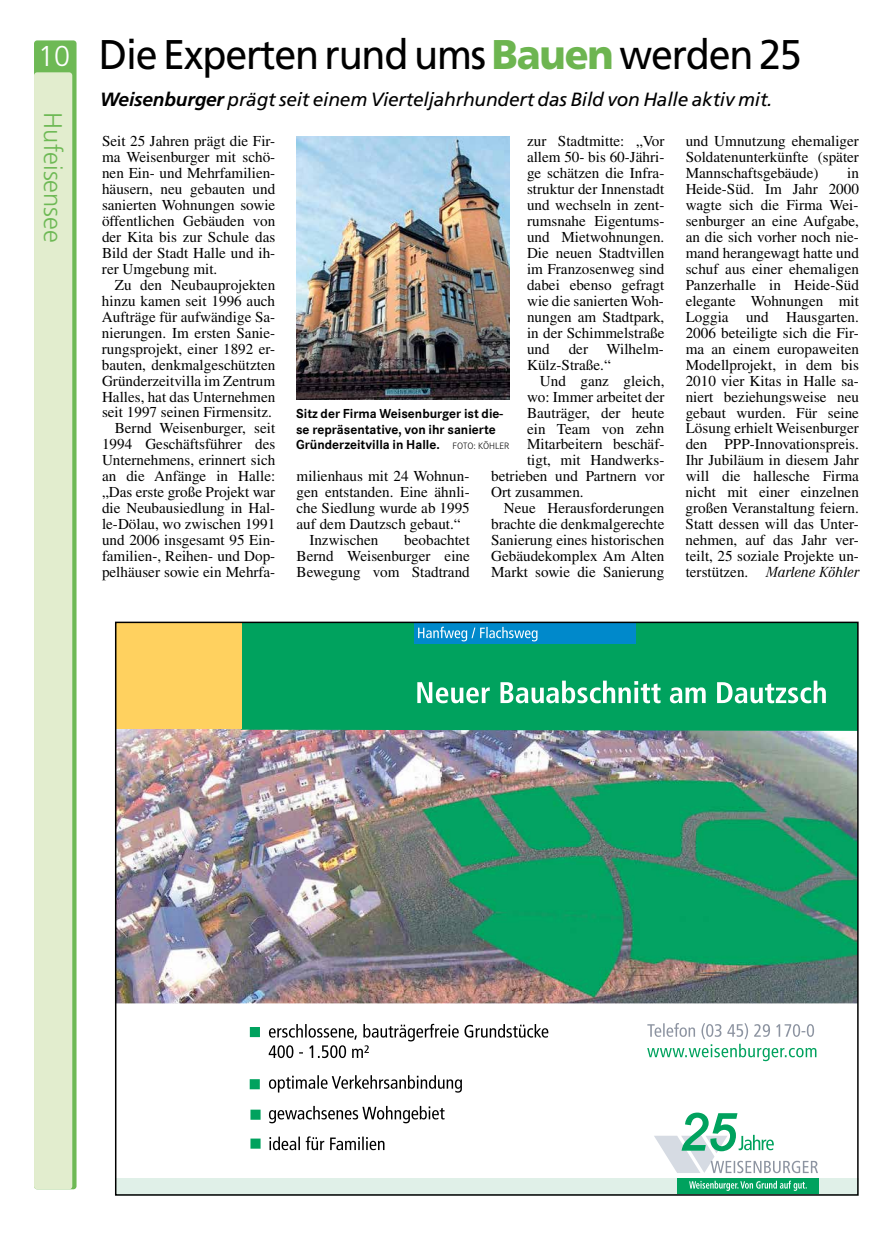
<style>
.page{position:relative;width:893px;height:1234px;background:#fff}
.page>*{position:absolute;margin:0;border:0;box-sizing:border-box;transform-origin:0 0}
.t1{font:41.4px "Frutiger";letter-spacing:-.03em;color:#000;scale:.95 1}
.t2{font:300 28.65px "Frutiger";color:#fff}
.t3{font:300 25.5px "Frutiger";color:#6eb955}
.t4{font:italic 19.2px "Frutiger";letter-spacing:-.01em;color:#000}
.t5{font:15.15px/15.9px "Times";color:#000;text-align:justify}
.t6{font:italic 15.15px "Corporate A";color:#000}
.t7{font:700 13.5px/15.9px "Corporate S";color:#000}
.s1{font-weight:900;color:#6db550}
.s2{font-weight:700}
.s3{font-family:"Times";font-style:normal}
.s4{font-weight:300;font-size:9.6px}
</style>
<div class="page">
<svg style="left:34px;top:40px;width:43px;height:1148px;fill:#6eb955"></svg>
<div style="left:34px;top:72px;width:38px;height:1116px;background:#e2edce;border-radius:3px"></div>
<img style="left:297px;top:136px;width:212px;height:263px">
<img style="left:117px;top:728px;width:740px;height:275px">
<div style="left:241px;top:623px;width:616px;height:107px;background:#00a25e"></div>
<div style="left:414px;top:622px;width:221px;height:21px;background:linear-gradient(to right,#0089cb,#0089cb)"></div>
<svg style="left:417px;top:626px;width:409px;height:77px"></svg>
<div style="left:115px;top:622px;width:126px;height:106px;background:#ffd15f"></div>
<svg style="left:117px;top:1003px;width:740px;height:171px"></svg>
<svg style="left:269px;top:1023px;width:279px;height:126px"></svg>
<div style="left:251px;top:1027px;width:8px;height:9px;background:#00a25e"></div>
<div style="left:250px;top:1026px;width:10px;height:10px;border:2px solid #00a25e"></div>
<div style="left:250px;top:1079px;width:9px;height:9px;background:#00a25e"></div>
<div style="left:250px;top:1078px;width:10px;height:10px;border:2px solid #00a25e"></div>
<svg style="left:647px;top:1022px;width:169px;height:38px"></svg>
<div style="left:251px;top:1110px;width:9px;height:8px;background:#00a25e"></div>
<div style="left:250px;top:1109px;width:11px;height:10px;border:2px solid #00a25e"></div>
<div style="left:251px;top:1139px;width:9px;height:8px;background:#00a25e"></div>
<div style="left:250px;top:1138px;width:11px;height:10px;border:2px solid #00a25e"></div>
<div style="left:116px;top:1177px;width:742px;height:18px;background:#e0f0e8"></div>
<div style="left:677px;top:1177px;width:142px;height:16px;background:#00a25e"></div>
<svg style="left:689px;top:1180px;width:118px;height:10px"></svg>
<svg style="left:654px;top:1112px;width:164px;height:60px"></svg>
<h2 class="t2" style="left:38px;top:40px;width:33px">10</h2>
<h3 class="t3" style="left:67px;top:112px;width:132px;rotate:90deg">Hufeisensee</h3>
<h1 class="t1" style="left:99px;top:31px;width:741px">Die Experten rund ums <span class="s1">Bauen</span> werden 25</h1>
<p class="t4" style="left:100px;top:89px;width:674px"><span class="s2">Weisenburger</span> prägt seit einem Vierteljahrhundert das Bild von Halle aktiv mit.</p>
<p class="t5" style="left:102px;top:133px;width:175px">Seit 25 Jahren prägt die Fir&shy;ma Weisenburger mit schö&shy;nen Ein- und Mehrfamilien&shy;häusern, neu gebauten und sanierten Wohnungen sowie öffentlichen Gebäuden von der Kita bis zur Schule das Bild der Stadt Halle und ih&shy;rer Umgebung mit.</p>
<p class="t5" style="left:102px;top:277px;width:175px;text-align:right">Zu den Neubauprojekten hinzu kamen seit 1996 auch<br>Aufträge für aufwändige Sa&shy;nierungen. Im ersten Sanie&shy;rungsprojekt, einer 1892 er&shy;bauten, denkmalgeschützten<br>Gründerzeitvilla im Zentrum<br>Halles, hat das Unternehmen seit 1997 seinen Firmensitz.<br>Bernd Weisenburger, seit<br>1994 Geschäftsführer des<br>Unternehmens, erinnert sich an die Anfänge in Halle: „Das erste große Projekt war die Neubausiedlung in Hal&shy;le-Dölau, wo zwischen 1991 und 2006 insgesamt 95 Ein&shy;familien-, Reihen- und Dop&shy;pelhäuser sowie ein Mehrfa-</p>
<p class="t5" style="left:527px;top:133px;width:139px">zur Stadtmitte: „Vor allem 50- bis 60-Jähri&shy;ge schätzen die Infra&shy;struktur der Innenstadt und wechseln in zent&shy;rumsnahe Eigentums&shy;und Mietwohnungen.<br>Die neuen Stadtvillen im Franzosenweg sind dabei ebenso gefragt wie die sanierten Woh&shy;nungen am Stadtpark, in der Schimmelstraße und der Wilhelm-Külz-Straße.“</p>
<p class="t5" style="left:540px;top:372px;width:126px">Und ganz gleich,</p>
<p class="t5" style="left:527px;top:388px;width:139px">wo: Immer arbeitet der</p>
<p class="t5" style="left:527px;top:404px;width:139px">Bauträger, der heute</p>
<p class="t5" style="left:527px;top:420px;width:139px">ein Team von zehn</p>
<p class="t5" style="left:527px;top:436px;width:139px">Mitarbeitern beschäf-</p>
<p class="t5" style="left:527px;top:452px;width:139px">tigt, mit Handwerks-</p>
<p class="t5" style="left:491px;top:468px;width:175px">betrieben und Partnern vor</p>
<p class="t5" style="left:491px;top:484px;width:94px">Ort zusammen.</p>
<p class="t5" style="left:504px;top:500px;width:162px">Neue Herausforderungen</p>
<p class="t5" style="left:491px;top:516px;width:175px">brachte die denkmalgerechte</p>
<p class="t5" style="left:491px;top:532px;width:175px">Sanierung eines historischen</p>
<p class="t5" style="left:491px;top:548px;width:175px">Gebäudekomplex Am Alten</p>
<p class="t5" style="left:491px;top:564px;width:175px">Markt sowie die Sanierung</p>
<p class="t5" style="left:686px;top:133px;width:175px">und Umnutzung ehemaliger Soldatenunterkünfte (später Mannschaftsgebäude)</p>
<p class="t5" style="left:686px;top:165px;width:175px;text-indent:162px">in Heide-Süd. Im Jahr 2000 wagte sich die Firma Wei&shy;senburger an eine Aufgabe, an die sich vorher noch nie&shy;mand herangewagt hatte und schuf aus einer ehemaligen Panzerhalle in Heide-Süd elegante Wohnungen mit Loggia und Hausgarten.<br>2006 beteiligte sich die Fir&shy;ma an einem europaweiten Modellprojekt, in dem bis 2010 vier Kitas in Halle sa&shy;niert beziehungsweise neu gebaut wurden. Für seine Lösung erhielt Weisenburger den PPP-Innovationspreis.<br>Ihr Jubiläum in diesem Jahr will die hallesche Firma nicht mit einer einzelnen großen Veranstaltung feiern.<br>Statt dessen will das Unter&shy;nehmen, auf das Jahr ver&shy;teilt, 25 soziale Projekte un-</p>
<p class="t6" style="left:686px;top:563px;width:175px"><span class="s3">terstützen.</span> Marlene Köhler</p>
<p class="t7" style="left:296px;top:405px;width:215px">Sitz der Firma Weisenburger ist die&shy;se repräsentative, von ihr sanierte<br>Gründerzeitvilla in Halle. <span class="s4">FOTO: KÖHLER</span></p>
<p class="t5" style="left:297px;top:468px;width:174px">milienhaus mit 24 Wohnun-</p>
<p class="t5" style="left:297px;top:484px;width:175px">gen entstanden. Eine ähnli-</p>
<p class="t5" style="left:297px;top:500px;width:175px">che Siedlung wurde ab 1995</p>
<p class="t5" style="left:297px;top:516px;width:166px">auf dem Dautzsch gebaut.“</p>
<p class="t5" style="left:309px;top:532px;width:70px">Inzwischen</p>
<p class="t5" style="left:297px;top:532px;width:175px;text-indent:108px">beobachtet Bernd Weisenburger eine Bewegung vom Stadtrand</p>
</div>
